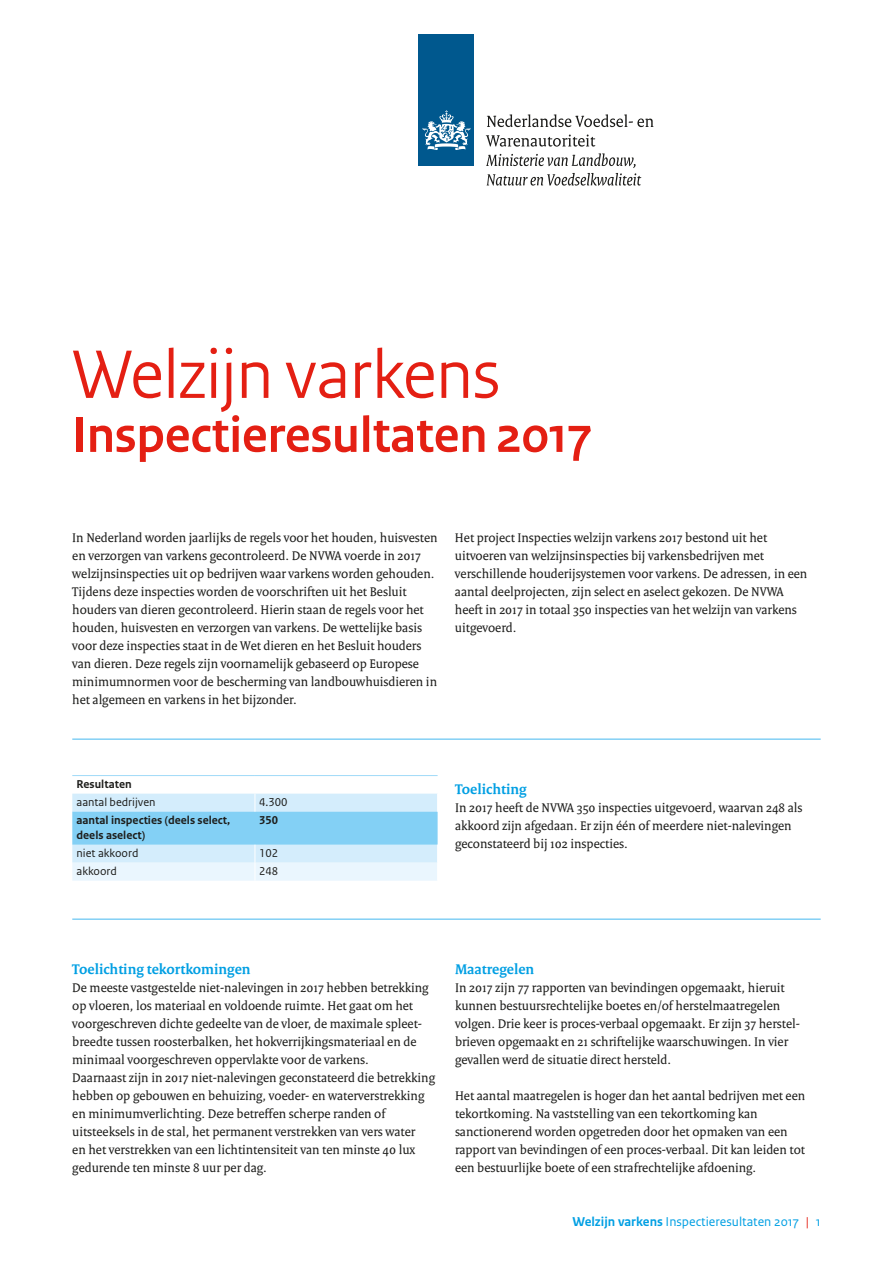
<style>
.page{position:relative;width:893px;height:1263px;background:#fff}
.page>*{position:absolute;margin:0;border:0;box-sizing:border-box;transform-origin:0 0}
._01_RO_Titel{font:72px "Rijksoverheid Sans Heading";color:#e41f13}
._01_RO_Titel_tweede{font:700 52.5px "Rijksoverheid Sans Heading";color:#e41f13}
._05_RO_Alineakop{font:700 15px "Rijksoverheid Serif";color:#009fe3}
._10_RO_Broodtekst{font:13.5px/18px "Rijksoverheid Serif";color:#1d1d1b}
.t1{font:13.5px "Rijksoverheid Sans Text";color:#009fe3}
._31_RO_Tabel_Tussenk{font:700 12px/15px "Rijksoverheid Sans Text";color:#1d1d1b}
._22_RO_Tabel_plat{font:12px "Rijksoverheid Sans Text";color:#1d1d1b}
._23_RO_Tabel_kop{font:700 12px "Rijksoverheid Sans Text";color:#1d1d1b}
.s1{font-weight:700}
.s2{color:#e41f13}
</style>
<div class="page">
<svg style="left:72px;top:794px;width:366px;height:87px;background:#bae4f9"></svg>
<hr style="left:72px;top:775px;width:183px;height:1px;background:#a1daf8">
<hr style="left:255px;top:775px;width:183px;height:1px;background:#a1daf8">
<hr style="left:72px;top:738px;width:749px;height:2px;background:#83d0f5">
<hr style="left:72px;top:918px;width:749px;height:2px;background:#83d0f5">
<div style="left:419px;top:34px;width:55px;height:132px;background:#00588e"></div>
<svg style="left:423px;top:110px;width:47px;height:40px"></svg>
<svg style="left:487px;top:114px;width:166px;height:13px"></svg>
<svg style="left:486px;top:135px;width:109px;height:12px"></svg>
<svg style="left:486px;top:153px;width:155px;height:33px"></svg>
<p class="_01_RO_Titel" style="left:72px;top:333px;width:429px">Welzijn varkens</p>
<p class="_01_RO_Titel_tweede" style="left:72px;top:405px;width:521px">Inspectieresultaten 2017</p>
<p class="_10_RO_Broodtekst" style="left:72px;top:528px;width:367px">In Nederland worden jaarlijks de regels voor het houden, huisvesten en verzorgen van varkens gecontroleerd. De NVWA voerde in 2017 welzijnsinspecties uit op bedrijven waar varkens worden gehouden.<br>Tijdens deze inspecties worden de voorschriften uit het Besluit houders van dieren gecontroleerd. Hierin staan de regels voor het houden, huisvesten en verzorgen van varkens. De wettelijke basis voor deze inspecties staat in de Wet dieren en het Besluit houders van dieren. Deze regels zijn voornamelijk gebaseerd op Europese minimumnormen voor de bescherming van landbouwhuisdieren in het algemeen en varkens in het bijzonder.</p>
<p class="_10_RO_Broodtekst" style="left:455px;top:528px;width:354px">Het project Inspecties welzijn varkens 2017 bestond uit het uitvoeren van welzijnsinspecties bij varkensbedrijven met verschillende houderijsystemen voor varkens. De adressen, in een aantal deelprojecten, zijn select en aselect gekozen. De NVWA heeft in 2017 in totaal 350 inspecties van het welzijn van varkens uitgevoerd.</p>
<p class="_23_RO_Tabel_kop" style="left:77px;top:777px;width:57px">Resultaten</p>
<p class="_22_RO_Tabel_plat" style="left:77px;top:795px;width:81px">aantal bedrijven</p>
<p class="_22_RO_Tabel_plat" style="left:259px;top:795px;width:30px">4.300</p>
<p class="_31_RO_Tabel_Tussenk" style="left:77px;top:812px;width:155px">aantal inspecties (deels select, deels aselect)</p>
<p class="_31_RO_Tabel_Tussenk" style="left:259px;top:812px;width:20px">350</p>
<p class="_22_RO_Tabel_plat" style="left:77px;top:846px;width:63px">niet akkoord</p>
<p class="_22_RO_Tabel_plat" style="left:259px;top:846px;width:21px">102</p>
<p class="_22_RO_Tabel_plat" style="left:77px;top:864px;width:42px">akkoord</p>
<p class="_22_RO_Tabel_plat" style="left:259px;top:864px;width:21px">248</p>
<p class="_05_RO_Alineakop" style="left:455px;top:780px;width:73px">Toelichting</p>
<p class="_10_RO_Broodtekst" style="left:455px;top:798px;width:349px">In 2017 heeft de NVWA 350 inspecties uitgevoerd, waarvan 248 als akkoord zijn afgedaan. Er zijn één of meerdere niet-nalevingen geconstateerd bij 102 inspecties.</p>
<p class="_05_RO_Alineakop" style="left:72px;top:960px;width:180px">Toelichting tekortkomingen</p>
<p class="_10_RO_Broodtekst" style="left:72px;top:978px;width:364px">De meeste vastgestelde niet-nalevingen in 2017 hebben betrekking op vloeren, los materiaal en voldoende ruimte. Het gaat om het voorgeschreven dichte gedeelte van de vloer, de maximale spleet&shy;breedte tussen roosterbalken, het hokverrijkingsmateriaal en de minimaal voorgeschreven oppervlakte voor de varkens.<br>Daarnaast zijn in 2017 niet-nalevingen geconstateerd die betrekking hebben op gebouwen en behuizing, voeder- en waterverstrekking en minimumverlichting. Deze betreffen scherpe randen of uitsteeksels in de stal, het permanent verstrekken van vers water<br>en het verstrekken van een lichtintensiteit van ten minste 40 lux gedurende ten minste 8 uur per dag.</p>
<p class="_05_RO_Alineakop" style="left:455px;top:960px;width:81px">Maatregelen</p>
<p class="_10_RO_Broodtekst" style="left:455px;top:978px;width:346px">In 2017 zijn 77 rapporten van bevindingen opgemaakt, hieruit kunnen bestuursrechtelijke boetes en/of herstelmaatregelen volgen. Drie keer is proces-verbaal opgemaakt. Er zijn 37 herstel&shy;brieven opgemaakt en 21 schriftelijke waarschuwingen. In vier gevallen werd de situatie direct hersteld.</p>
<p class="_10_RO_Broodtekst" style="left:455px;top:1086px;width:352px">Het aantal maatregelen is hoger dan het aantal bedrijven met een tekortkoming. Na vaststelling van een tekortkoming kan sanctionerend worden opgetreden door het opmaken van een rapport van bevindingen of een proces-verbaal. Dit kan leiden tot een bestuurlijke boete of een strafrechtelijke afdoening.</p>
<p class="t1" style="left:573px;top:1214px;width:250px"><span class="s1">Welzijn varkens</span> Inspectieresultaten 2017 <span class="s2">|</span> 1</p>
</div>
